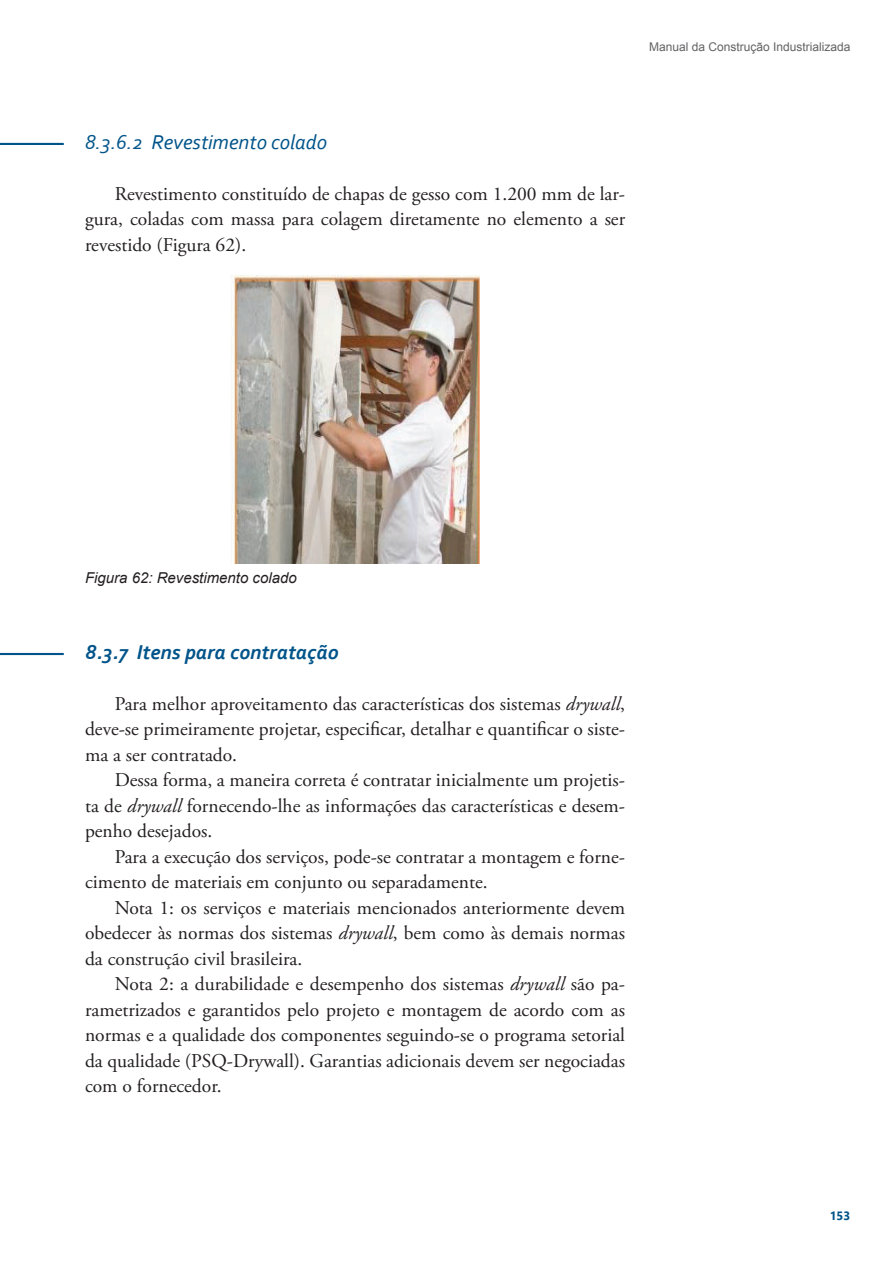
<style>
.page{position:relative;width:893px;height:1263px;background:#fff}
.page>*{position:absolute;margin:0;border:0;box-sizing:border-box;transform-origin:0 0}
.t1{font:italic 21px "Corbel";color:#01548a}
.t2{font:italic 700 21px "Corbel";color:#01548a}
.t3{font:19.5px/25.5px "Adobe Garamond Pro";color:#231f20;text-align:justify}
.t4{font:italic 15px "Arial";color:#231f20}
.t5{font:12px "Arial";color:#636366}
.t6{font:700 12px "Gadugi";color:#01548a}
.s1{font-style:italic}
</style>
<div class="page">
<hr style="left:0;top:143px;width:64px;height:2px;background:#01548a">
<hr style="left:0;top:653px;width:64px;height:2px;background:#01548a">
<img style="left:232px;top:275px;width:247px;height:288px">
<p class="t5" style="left:649px;top:39px;width:203px">Manual da Construção Industrializada</p>
<p class="t1" style="left:85px;top:129px;width:243px">8.3.6.2 Revestimento colado</p>
<p class="t3" style="left:85px;top:182px;width:542px;text-indent:30px">Revestimento constituído de chapas de gesso com 1.200 mm de lar&shy;gura, coladas com massa para colagem diretamente no elemento a ser revestido (Figura 62).</p>
<p class="t4" style="left:85px;top:568px;width:213px">Figura 62: Revestimento colado</p>
<p class="t2" style="left:85px;top:639px;width:255px">8.3.7 Itens para contratação</p>
<p class="t3" style="left:85px;top:692px;width:542px;text-indent:30px">Para melhor aproveitamento das características dos sistemas <span class="s1">drywall</span>, deve-se primeiramente projetar, especificar, detalhar e quantificar o siste&shy;ma a ser contratado.</p>
<p class="t3" style="left:85px;top:768px;width:542px;text-indent:30px">Dessa forma, a maneira correta é contratar inicialmente um projetis&shy;ta de <span class="s1">drywall</span> fornecendo-lhe as informações das características e desem&shy;penho desejados.</p>
<p class="t3" style="left:85px;top:845px;width:542px;text-indent:30px">Para a execução dos serviços, pode-se contratar a montagem e forne&shy;cimento de materiais em conjunto ou separadamente.</p>
<p class="t3" style="left:85px;top:896px;width:542px;text-indent:30px">Nota 1: os serviços e materiais mencionados anteriormente devem obedecer às normas dos sistemas <span class="s1">drywall</span>, bem como às demais normas da construção civil brasileira.</p>
<p class="t3" style="left:85px;top:972px;width:542px;text-indent:30px">Nota 2: a durabilidade e desempenho dos sistemas <span class="s1">drywall</span> são pa&shy;rametrizados e garantidos pelo projeto e montagem de acordo com as normas e a qualidade dos componentes seguindo-se o programa setorial da qualidade (PSQ-Drywall). Garantias adicionais devem ser negociadas com o fornecedor.</p>
<p class="t6" style="left:830px;top:1208px;width:22px">153</p>
</div>
